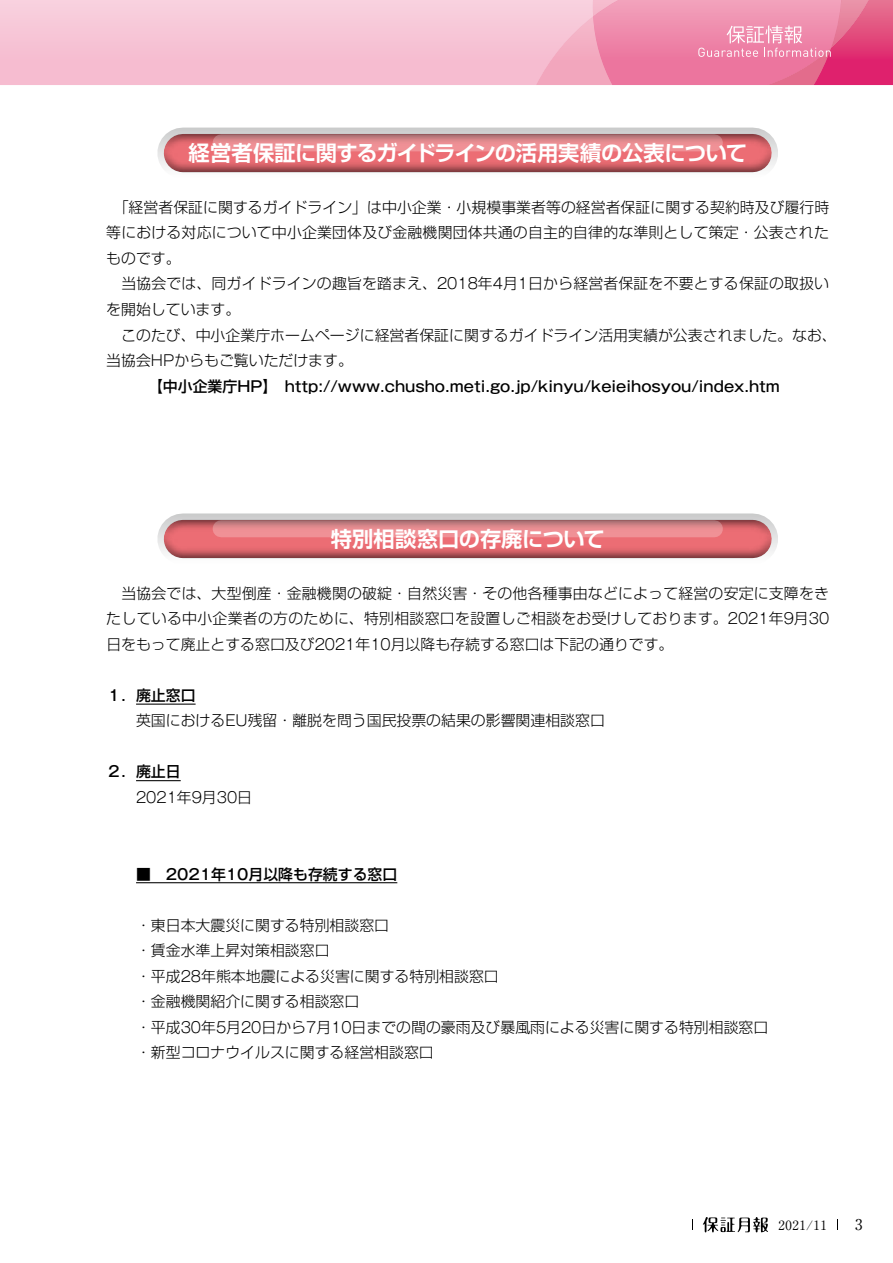
<style>
.page{position:relative;width:893px;height:1263px;background:#fff}
.page>*{position:absolute;margin:0;border:0;box-sizing:border-box;transform-origin:0 0}
.t1{font:700 21.3px "Shin Go Pr 5 De";letter-spacing:-.015em;color:#fff}
.t2{font:300 14.85px/25.5px "Shin Go Pr 5";color:#000}
.t3{font:500 14.85px "Gothic MB101 Pr 5";color:#000}
.t4{font:500 14.85px "Shin Go Pr 5";color:#000}
.t5{font:300 14.85px "Gothic MB101 Pr 5";color:#000}
.t6{font:700 14.85px "A1 Mincho Std";color:#000}
.t7{font:700 12.75px "A1 Mincho Std";letter-spacing:.05em;color:#000}
.s1{font-family:"Gothic MB101 Pr 5"}
.s2{font-family:"Shin Go Pr 5"}
.s3{font-family:"Gothic MB101 Pr 5";font-weight:500}
.s4{font-weight:500}
</style>
<div class="page">
<svg style="left:703px;top:1217px;width:65px;height:15px"></svg>
<svg style="left:0;top:0;width:536px;height:85px"></svg>
<svg style="left:536px;top:0;width:357px;height:85px"></svg>
<hr style="left:183px;top:128px;width:570px;height:4px;background:#cbcccc">
<div style="left:163px;top:132px;width:611px;height:24px;background:#000;opacity:.75"></div>
<div style="left:163px;top:143px;width:611px;height:30px;background:#000;opacity:.75"></div>
<svg style="left:221px;top:134px;width:493px;height:17px;fill:#e98e92"></svg>
<hr style="left:136px;top:704px;width:60px;height:1px;background:#000">
<hr style="left:136px;top:780px;width:45px;height:1px;background:#000">
<hr style="left:136px;top:882px;width:261px;height:1px;background:#000">
<svg style="left:183px;top:513px;width:570px;height:46px;fill:#cdcdce"></svg>
<div style="left:163px;top:518px;width:611px;height:24px;background:#000;opacity:.75"></div>
<div style="left:163px;top:529px;width:611px;height:29px;background:#000;opacity:.75"></div>
<svg style="left:221px;top:520px;width:493px;height:17px;fill:#e98e92"></svg>
<h1 class="t1" style="left:189px;top:136px;width:560px">経営者保証に関するガイドラインの活用実績の公表について</h1>
<p class="t2" style="left:106px;top:193px;width:732px">　「経営者保証に関するガイドライン」は中小企業・小規模事業者等の経営者保証に関する契約時及び履行時等における対応について中小企業団体及び金融機関団体共通の自主的自律的な準則として策定・公表されたものです。<br>　当協会では、同ガイドラインの趣旨を踏まえ、<span class="s1">2018</span>年<span class="s1">4</span>月<span class="s1">1</span>日から経営者保証を不要とする保証の取扱いを開始しています。<br>　このたび、中小企業庁ホームページに経営者保証に関するガイドライン活用実績が公表されました。なお、当協会<span class="s1">HP</span>からもご覧いただけます。</p>
<p class="t3" style="left:148px;top:374px;width:633px"><span class="s2">【中小企業庁</span>HP<span class="s2">】　</span>http://www.chusho.meti.go.jp/kinyu/keieihosyou/index.htm</p>
<h1 class="t1" style="left:331px;top:521px;width:275px">特別相談窓口の存廃について</h1>
<p class="t2" style="left:106px;top:579px;width:724px;text-align:justify">　当協会では、大型倒産・金融機関の破綻・自然災害・その他各種事由などによって経営の安定に支障をきたしている中小企業者の方のために、特別相談窓口を設置しご相談をお受けしております。<span class="s1">2021</span>年<span class="s1">9</span>月<span class="s1">30</span>日をもって廃止とする窓口及び<span class="s1">2021</span>年<span class="s1">10</span>月以降も存続する窓口は下記の通りです。</p>
<p class="t2" style="left:136px;top:681px;width:470px;text-indent:-30px"><span class="s3">１</span><span class="s4">．廃止窓口<br></span>英国における<span class="s1">EU</span>残留・離脱を問う国民投票の結果の影響関連相談窓口</p>
<p class="t4" style="left:106px;top:760px;width:76px"><span class="s1">２</span>．廃止日</p>
<p class="t5" style="left:136px;top:785px;width:118px">2021<span class="s2">年</span>9<span class="s2">月</span>30<span class="s2">日</span></p>
<p class="t4" style="left:136px;top:862px;width:263px">■　<span class="s1">2021</span>年<span class="s1">10</span>月以降も存続する窓口</p>
<p class="t2" style="left:136px;top:911px;width:634px">・東日本大震災に関する特別相談窓口<br>・賃金水準上昇対策相談窓口<br>・平成<span class="s1">28</span>年熊本地震による災害に関する特別相談窓口<br>・金融機関紹介に関する相談窓口<br>・平成<span class="s1">30</span>年<span class="s1">5</span>月<span class="s1">20</span>日から<span class="s1">7</span>月<span class="s1">10</span>日までの間の豪雨及び暴風雨による災害に関する特別相談窓口・新型コロナウイルスに関する経営相談窓口</p>
<p class="t7" style="left:778px;top:1214px;width:50px">2021/11</p>
<p class="t6" style="left:855px;top:1213px;width:9px">3</p>
</div>
